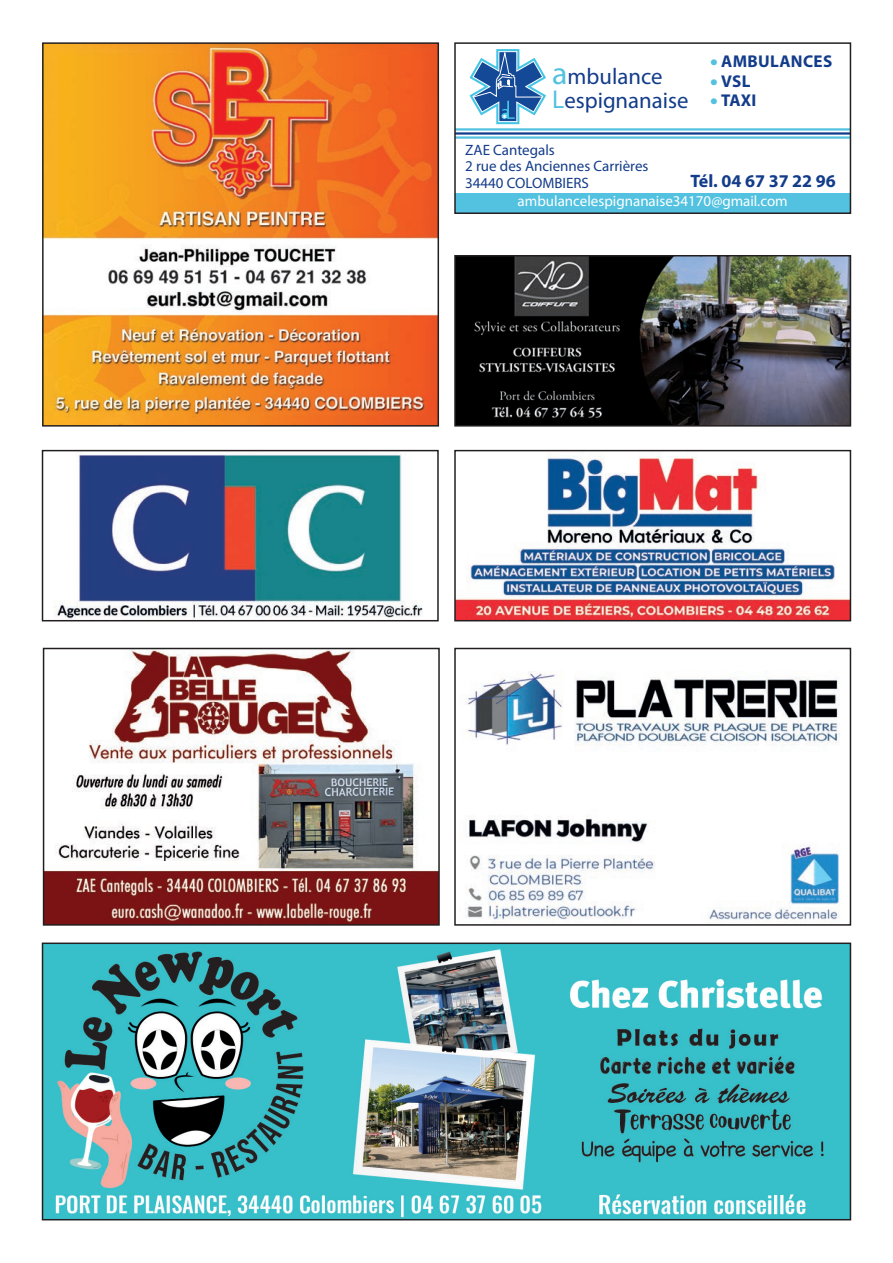
<style>
.page{position:relative;width:893px;height:1263px;background:#fff}
.page>*{position:absolute;margin:0;border:0;box-sizing:border-box;transform-origin:0 0}
.t1{font:22.8px/24.3px "Myriad Pro";color:#133c8a}
.t2{font:700 18px "Myriad Pro";color:#133c8a}
.t3{font:700 17.1px "Myriad Pro";letter-spacing:.02em;color:#133c8a}
.t4{font:15px/16.5px "Myriad Pro";color:#133c8a}
.t5{font:15px "Myriad Pro";color:#fff}
.t6{font:700 10.35px "Montserrat Alternates";color:#fff}
.s1{font-size:31.95px;color:#52c2e0}
.s2{font-size:25.8px;color:#52c2e0}
.s3{font-family:"Lato";font-weight:900;font-size:12.15px;color:#52c2e0}
</style>
<div class="page">
<img style="left:45px;top:45px;width:391px;height:379px">
<div style="left:42px;top:42px;width:397px;height:385px;border:2px solid #231f20"></div>
<svg style="left:469px;top:49px;width:77px;height:76px"></svg>
<div style="left:455px;top:193px;width:395px;height:20px;background:#52c2e0"></div>
<hr style="left:455px;top:136px;width:395px;height:3px;background:#52c2e0">
<hr style="left:455px;top:132px;width:395px;height:3px;background:#133c8a">
<hr style="left:455px;top:128px;width:395px;height:3px;background:#52c2e0">
<div style="left:454px;top:42px;width:397px;height:172px;border:2px solid #231f20"></div>
<img style="left:457px;top:258px;width:391px;height:166px">
<div style="left:454px;top:255px;width:397px;height:172px;border:2px solid #231f20"></div>
<img style="left:457px;top:453px;width:391px;height:165px">
<div style="left:454px;top:450px;width:397px;height:171px;border:2px solid #231f20"></div>
<img style="left:54px;top:454px;width:369px;height:164px">
<div style="left:42px;top:450px;width:397px;height:171px;border:2px solid #231f20"></div>
<img style="left:45px;top:945px;width:803px;height:272px">
<div style="left:42px;top:942px;width:809px;height:278px;border:2px solid #231f20"></div>
<img style="left:46px;top:651px;width:391px;height:272px">
<div style="left:43px;top:648px;width:397px;height:278px;border:2px solid #231f20"></div>
<img style="left:466px;top:671px;width:374px;height:252px">
<div style="left:454px;top:648px;width:397px;height:278px;border:2px solid #231f20"></div>
<p class="t6" style="left:502px;top:110px;width:6px">*</p>
<h1 class="t1" style="left:552px;top:63px;width:138px"><span class="s1">a</span>mbulance<br><span class="s2">L</span>espignanaise</h1>
<p class="t3" style="left:711px;top:50px;width:123px"><span class="s3">•</span> AMBULANCES</p>
<p class="t3" style="left:711px;top:70px;width:41px"><span class="s3">•</span> VSL</p>
<p class="t3" style="left:711px;top:89px;width:47px"><span class="s3">•</span> TAXI</p>
<p class="t4" style="left:465px;top:141px;width:185px">ZAE Cantegals<br>2 rue des Anciennes Carrières<br>34440 COLOMBIERS</p>
<p class="t5" style="left:518px;top:192px;width:272px">ambulancelespignanaise34170@gmail.com</p>
<p class="t2" style="left:690px;top:169px;width:147px">Tél. 04 67 37 22 96</p>
</div>
